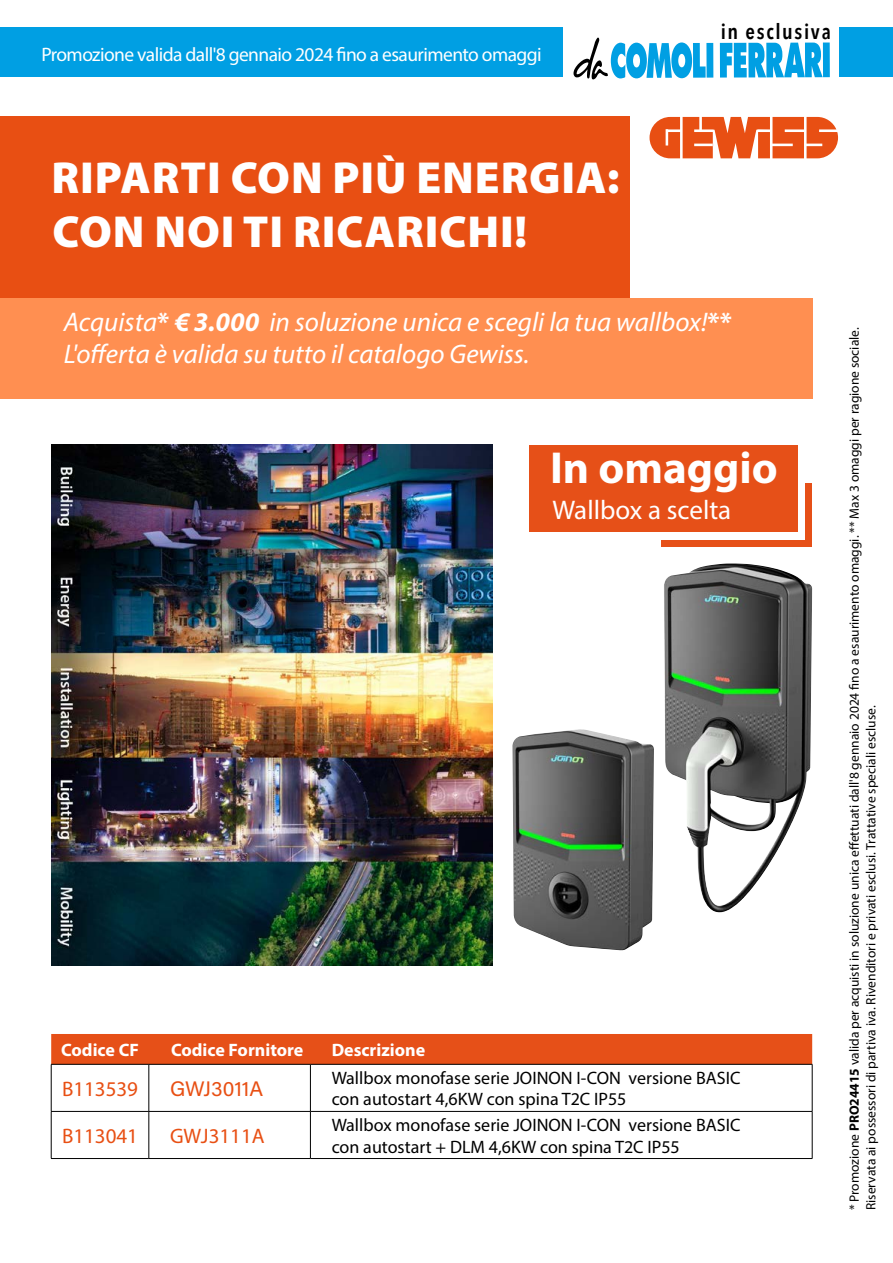
<style>
.page{position:relative;width:893px;height:1263px;background:#fff}
.page>*{position:absolute;margin:0;border:0;box-sizing:border-box;transform-origin:0 0}
.t1{font:900 45px/54.2px "Myriad Pro";letter-spacing:.02em;color:#fff}
.t2{font:700 45px "Myriad Pro";color:#fff}
.t3{font:italic 27px/32.4px "Myriad Pro";color:#fff}
.t4{font:27px "Myriad Pro";color:#fff}
.t5{font:600 21.15px "Avenir Next Condensed";letter-spacing:.08em;color:#000}
.t6{font:21px "Myriad Pro";color:#e84f13}
.t7{font:21px "Acumin Variable Concept";color:#e84f13}
.t8{font:19.5px "Myriad Pro";letter-spacing:-.03em;color:#fff}
.t9{font:18px/21.6px "Myriad Pro";color:#000}
.t10{font:700 18px "Myriad Pro";color:#fff}
.t11{font:13.5px/16.5px "Myriad Pro";color:#000}
.s1{font-weight:700;font-style:normal}
.s2{font-weight:700}
</style>
<div class="page">
<div style="left:0;top:116px;width:629px;height:182px;background:#e84f13"></div>
<div style="left:0;top:298px;width:812px;height:100px;background:#ff8f51"></div>
<svg style="left:649px;top:117px;width:189px;height:41px"></svg>
<div style="left:51px;top:1034px;width:761px;height:30px;background:#e65018"></div>
<hr style="left:149px;top:1064px;width:1px;height:47px;background:#000">
<hr style="left:310px;top:1064px;width:1px;height:47px;background:#000">
<hr style="left:812px;top:1064px;width:1px;height:47px;background:#000">
<hr style="left:51px;top:1111px;width:98px;height:1px;background:#000">
<hr style="left:149px;top:1111px;width:161px;height:1px;background:#000">
<hr style="left:149px;top:1111px;width:1px;height:47px;background:#000">
<hr style="left:310px;top:1111px;width:502px;height:1px;background:#000">
<hr style="left:310px;top:1111px;width:1px;height:47px;background:#000">
<hr style="left:812px;top:1111px;width:1px;height:47px;background:#000">
<hr style="left:51px;top:1064px;width:98px;height:1px;background:#000">
<hr style="left:51px;top:1064px;width:1px;height:47px;background:#000">
<hr style="left:149px;top:1064px;width:161px;height:1px;background:#000">
<hr style="left:310px;top:1064px;width:502px;height:1px;background:#000">
<hr style="left:51px;top:1111px;width:1px;height:47px;background:#000">
<hr style="left:51px;top:1158px;width:98px;height:1px;background:#000">
<hr style="left:149px;top:1158px;width:161px;height:1px;background:#000">
<hr style="left:310px;top:1158px;width:502px;height:1px;background:#000">
<img style="left:512px;top:729px;width:142px;height:221px">
<img style="left:664px;top:563px;width:148px;height:350px">
<div style="left:529px;top:445px;width:269px;height:87px;background:#e65018"></div>
<div style="left:662px;top:540px;width:150px;height:6px;background:#e65018"></div>
<div style="left:805px;top:484px;width:7px;height:62px;background:#e65018"></div>
<img style="left:51px;top:444px;width:442px;height:521px">
<div style="left:0;top:28px;width:893px;height:49px;background:#009fe3"></div>
<div style="left:563px;top:21px;width:276px;height:63px;background:#fff"></div>
<div style="left:706px;top:43px;width:7px;height:35px;background:#009fe3"></div>
<svg style="left:720px;top:43px;width:103px;height:35px"></svg>
<div style="left:823px;top:43px;width:7px;height:34px;background:#009fe3"></div>
<svg style="left:573px;top:38px;width:133px;height:41px"></svg>
<h3 class="t8" style="left:41px;top:43px;width:502px">Promozione valida dall'8 gennaio 2024 fino a esaurimento omaggi</h3>
<h3 class="t5" style="left:721px;top:13px;width:112px">in esclusiva</h3>
<h1 class="t1" style="left:51px;top:149px;width:570px">RIPARTI CON PIÙ ENERGIA:<br>CON NOI TI RICARICHI!</h1>
<h2 class="t3" style="left:64px;top:305px;width:670px">Acquista<span class="s1">*</span> <span class="s2">€ 3.000</span> in soluzione unica e scegli la tua wallbox!<span class="s1">**<br></span>L'offerta è valida su tutto il catalogo Gewiss.</h2>
<h1 class="t2" style="left:550px;top:439px;width:229px">In omaggio</h1>
<h2 class="t4" style="left:552px;top:493px;width:180px">Wallbox a scelta</h2>
<h3 class="t10" style="left:61px;top:1038px;width:79px">Codice CF</h3>
<h3 class="t10" style="left:171px;top:1038px;width:134px">Codice Fornitore</h3>
<h3 class="t10" style="left:332px;top:1038px;width:95px">Descrizione</h3>
<h3 class="t6" style="left:62px;top:1076px;width:78px">B113539</h3>
<h3 class="t7" style="left:170px;top:1074px;width:95px">GWJ3011A</h3>
<h3 class="t9" style="left:332px;top:1067px;width:410px">Wallbox monofase serie JOINON I-CON versione BASIC con autostart 4,6KW con spina T2C IP55</h3>
<h3 class="t6" style="left:62px;top:1123px;width:78px">B113041</h3>
<h3 class="t6" style="left:170px;top:1123px;width:96px">GWJ3111A</h3>
<h3 class="t9" style="left:332px;top:1114px;width:410px">Wallbox monofase serie JOINON I-CON versione BASIC con autostart + DLM 4,6KW con spina T2C IP55</h3>
<p class="t11" style="left:846px;top:1210px;width:884px;rotate:-90deg">* Promozione <span class="s2">PRO24415</span> valida per acquisti in soluzione unica effettuati dall'8 gennaio 2024 fino a esaurimento omaggi. ** Max 3 omaggi per ragione sociale.<br>Riservata ai possessori di partiva iva. Rivenditori e privati esclusi. Trattative speciali escluse.</p>
</div>
